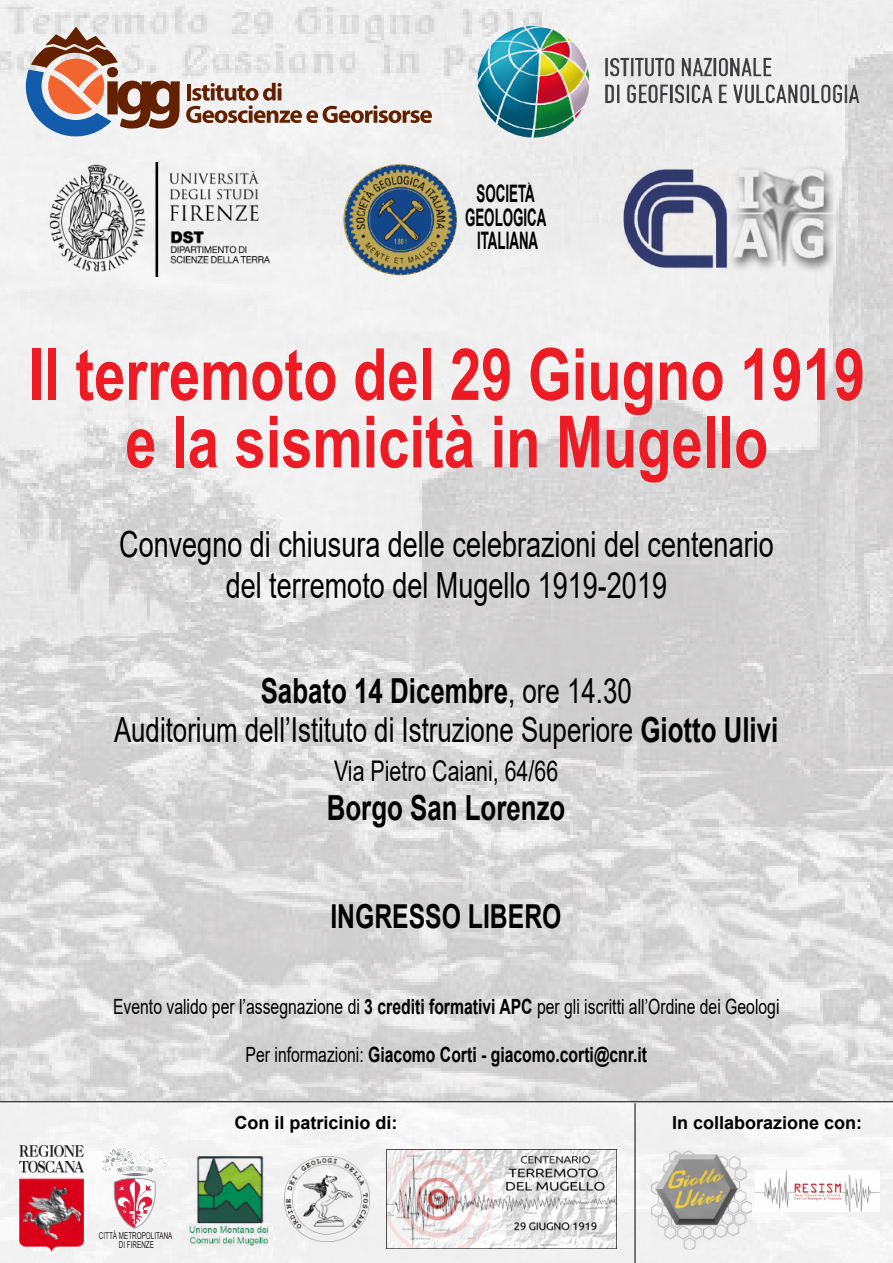
<style>
.page{position:relative;width:893px;height:1263px;background:#fff}
.page>*{position:absolute;margin:0;border:0;box-sizing:border-box;transform-origin:0 0}
.t1{font:700 72px/67.5px "Arial";color:#ed1c24;text-align:center;scale:.78 1}
.t2{font:36px/40.5px "Arial";color:#000;text-align:center;scale:.75 1}
.t3{font:34.5px/39px "Arial";color:#000;text-align:center;scale:.75 1}
.t4{font:700 34.5px "Arial";color:#000;scale:.75 1}
.t5{font:700 33px "Arial";color:#000;scale:.75 1}
.t6{font:28.5px "Arial";color:#000;scale:.75 1}
.t7{font:700 24.15px/23.4px "Arial";color:#000;text-align:center;scale:.55 1}
.t8{font:21px "Arial";color:#000;scale:.75 1}
.t9{font:700 21px "Arial";color:#000;scale:.75 1}
.t10{font:700 18px "Arial";color:#000}
.t11{font:9.45px/8.7px "Arial Narrow";color:#231f20;text-align:center;scale:.81 1}
.s1{font-weight:700}
.s2{font-weight:400}
</style>
<div class="page">
<img style="left:0;top:0;width:893px;height:1101px">
<div style="left:0;top:1102px;width:893px;height:161px;background:#f2f2f2"></div>
<svg style="left:186px;top:83px;width:246px;height:40px"></svg>
<svg style="left:26px;top:27px;width:154px;height:109px"></svg>
<img style="left:343px;top:164px;width:114px;height:111px">
<img style="left:44px;top:162px;width:229px;height:115px">
<img style="left:474px;top:21px;width:388px;height:121px">
<img style="left:387px;top:1149px;width:230px;height:99px">
<img style="left:651px;top:1151px;width:101px;height:98px">
<img style="left:19px;top:1145px;width:64px;height:107px">
<img style="left:188px;top:1156px;width:81px;height:90px">
<img style="left:284px;top:1156px;width:85px;height:85px">
<hr style="left:0;top:1101px;width:893px;height:1px;background:#000">
<hr style="left:635px;top:1103px;width:1px;height:160px;background:#000">
<img style="left:756px;top:1170px;width:124px;height:41px">
<svg style="left:102px;top:1147px;width:67px;height:82px"></svg>
<img style="left:617px;top:157px;width:223px;height:121px">
<p class="t7" style="left:465px;top:182px;width:150px">SOCIETA<br>GEOLOGICA<br>ITALIANA</p>
<p class="t1" style="left:29px;top:342px;width:1074px">Il terremoto del 29 Giugno 1919 e la sismicità in Mugello</p>
<p class="t2" style="left:119px;top:524px;width:874px">Convegno di chiusura delle celebrazioni del centenario del terremoto del Mugello 1919-2019</p>
<p class="t3" style="left:114px;top:671px;width:887px"><span class="s1">Sabato 14 Dicembre</span>, ore 14.30<br>Auditorium dell’Istituto di Istruzione Superiore <span class="s1">Giotto Ulivi</span></p>
<p class="t6" style="left:334px;top:751px;width:300px">Via Pietro Caiani, 64/66</p>
<p class="t4" style="left:327px;top:783px;width:320px">Borgo San Lorenzo</p>
<p class="t5" style="left:330px;top:893px;width:310px">INGRESSO LIBERO</p>
<p class="t8" style="left:113px;top:992px;width:890px">Evento valido per l’assegnazione di <span class="s1">3 crediti formativi APC</span> per gli iscritti all’Ordine dei Geologi</p>
<p class="t9" style="left:246px;top:1040px;width:537px"><span class="s2">Per informazioni:</span> Giacomo Corti - giacomo.corti@cnr.it</p>
<p class="t11" style="left:99px;top:1231px;width:92px">CITTÀ METROPOLITANA<br>DI FIRENZE</p>
<p class="t10" style="left:234px;top:1109px;width:165px">Con il patricinio di:</p>
<p class="t10" style="left:672px;top:1109px;width:192px">In collaborazione con:</p>
</div>
